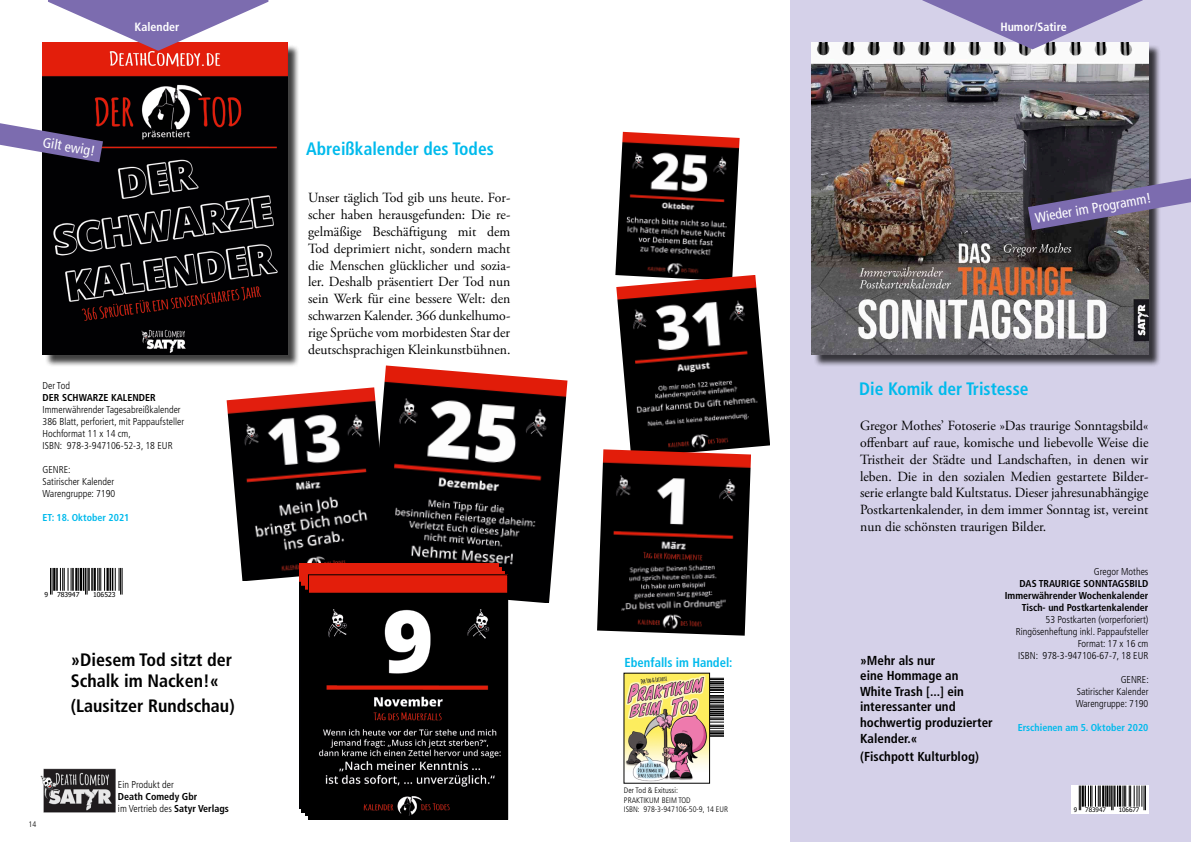
<style>
.page{position:relative;width:1191px;height:842px;background:#fff}
.page>*{position:absolute;margin:0;border:0;box-sizing:border-box;transform-origin:0 0}
.t1{font:700 condensed 18px/21.6px "Frutiger";color:#000}
.t2{font:700 condensed 18px "Frutiger";color:#00baec}
.t3{font:14px/16.8px "Adobe Garamond Pro";color:#000;text-align:justify}
.t4{font:condensed 14px "Frutiger";color:#fff}
.t5{font:700 condensed 13px/15.6px "Frutiger";color:#000}
.t6{font:700 condensed 13px "Frutiger";color:#00baec}
.t7{font:700 condensed 12px "Frutiger";color:#fff}
.t8{font:300 condensed 10px/12px "Frutiger";color:#000}
.t9{font:700 condensed 10px/12px "Frutiger";color:#000;text-align:right}
.t10{font:700 condensed 10px "Frutiger";color:#00baec}
.t11{font:300 condensed 8px/9.6px "Frutiger";color:#000}
.t12{font:6.9px "Tahoma";color:#000}
.t13{font:6.3px "Tahoma";color:#000}
.s1{font-weight:300}
</style>
<div class="page">
<div style="left:790px;top:0;width:401px;height:842px;background:#d5d1e9"></div>
<img style="left:227px;top:388px;width:140px;height:193px">
<div style="left:813px;top:44px;width:347px;height:323px;background:#000;opacity:.75"></div>
<img style="left:811px;top:43px;width:337px;height:311px">
<div style="left:1071px;top:785px;width:77px;height:29px;background:#fff"></div>
<svg style="left:1078px;top:785px;width:67px;height:26px"></svg>
<svg style="left:1079px;top:785px;width:2px;height:25px"></svg>
<hr style="left:1081px;top:785px;width:2px;height:22px;background:#000">
<hr style="left:1084px;top:785px;width:2px;height:22px;background:#000">
<svg style="left:1088px;top:785px;width:58px;height:25px"></svg>
<svg style="left:1028px;top:178px;width:163px;height:52px;background:#696082"></svg>
<img style="left:40px;top:768px;width:76px;height:45px">
<svg style="left:50px;top:568px;width:3px;height:27px"></svg>
<hr style="left:53px;top:568px;width:2px;height:23px;background:#000">
<hr style="left:56px;top:568px;width:2px;height:23px;background:#000">
<svg style="left:60px;top:568px;width:12px;height:23px"></svg>
<hr style="left:72px;top:568px;width:2px;height:23px;background:#000">
<hr style="left:75px;top:568px;width:3px;height:23px;background:#000">
<svg style="left:78px;top:568px;width:10px;height:27px"></svg>
<hr style="left:88px;top:568px;width:2px;height:23px;background:#000">
<hr style="left:91px;top:568px;width:2px;height:23px;background:#000">
<hr style="left:94px;top:568px;width:2px;height:23px;background:#000">
<svg style="left:97px;top:568px;width:26px;height:27px"></svg>
<div style="left:44px;top:44px;width:256px;height:323px;background:#000;opacity:.75"></div>
<img style="left:43px;top:43px;width:245px;height:311px">
<svg style="left:922px;top:0;width:220px;height:49px"></svg>
<svg style="left:0;top:123px;width:103px;height:39px"></svg>
<img style="left:367px;top:365px;width:200px;height:238px">
<img style="left:299px;top:564px;width:199px;height:244px">
<img style="left:302px;top:568px;width:199px;height:244px">
<img style="left:305px;top:571px;width:199px;height:245px">
<img style="left:310px;top:577px;width:196px;height:240px">
<div style="left:308px;top:575px;width:200px;height:244px;border:1px solid #000"></div>
<svg style="left:48px;top:0;width:220px;height:51px"></svg>
<img style="left:615px;top:132px;width:124px;height:143px">
<img style="left:616px;top:275px;width:154px;height:174px">
<img style="left:597px;top:449px;width:154px;height:187px">
<svg style="left:709px;top:678px;width:14px;height:59px"></svg>
<img style="left:626px;top:675px;width:81px;height:106px">
<p class="t7" style="left:134px;top:20px;width:46px">Kalender</p>
<p class="t4" style="left:44px;top:134px;width:54px;rotate:10deg">Gilt ewig!</p>
<p class="t8" style="left:43px;top:380px;width:29px">Der Tod</p>
<p class="t9" style="left:43px;top:392px;width:115px">DER SCHWARZE KALENDER</p>
<p class="t8" style="left:43px;top:404px;width:143px">Immerwährender Tagesabreißkalender 386 Blatt, perforiert, mit Pappaufsteller Hochformat 11 x 14 cm,<br>ISBN: 978-3-947106-52-3, 18 EUR</p>
<p class="t8" style="left:43px;top:464px;width:74px">GENRE:<br>Satirischer Kalender<br>Warengruppe: 7190</p>
<p class="t10" style="left:43px;top:512px;width:88px">ET: 18. Oktober 2021</p>
<p class="t12" style="left:44px;top:589px;width:5px">9</p>
<p class="t12" style="left:57px;top:589px;width:24px">783947</p>
<p class="t12" style="left:93px;top:589px;width:24px">106523</p>
<p class="t1" style="left:71px;top:648px;width:163px">»Diesem Tod sitzt der<br>Schalk im Nacken!«</p>
<p class="t1" style="left:71px;top:694px;width:165px">(Lausitzer Rundschau)</p>
<p class="t11" style="left:29px;top:820px;width:9px">14</p>
<p class="t8" style="left:118px;top:778px;width:57px">Ein Produkt der</p>
<p class="t9" style="left:118px;top:790px;width:112px;text-align:left">Death Comedy Gbr<br><span class="s1">im Vertrieb des</span> Satyr Verlags</p>
<p class="t2" style="left:306px;top:138px;width:189px">Abreißkalender des Todes</p>
<p class="t3" style="left:308px;top:190px;width:204px">Unser täglich Tod gib uns heute. For&shy;scher haben herausgefunden: Die re&shy;gelmäßige Beschäftigung mit dem Tod deprimiert nicht, sondern macht die Menschen glücklicher und sozia&shy;ler. Deshalb präsentiert Der Tod nun sein Werk für eine bessere Welt: den schwarzen Kalender. 366 dunkelhumo&shy;rige Sprüche vom morbidesten Star der deutschsprachigen Kleinkunstbühnen.</p>
<p class="t6" style="left:624px;top:654px;width:109px">Ebenfalls im Handel:</p>
<p class="t11" style="left:624px;top:786px;width:106px">Der Tod &amp; Exitussi:<br>PRAKTIKUM BEIM TOD<br>ISBN: 978-3-947106-50-9, 14 EUR</p>
<p class="t7" style="left:1000px;top:19px;width:68px">Humor/Satire</p>
<p class="t4" style="left:1033px;top:210px;width:119px;rotate:-10deg">Wieder im Programm!</p>
<p class="t2" style="left:859px;top:378px;width:171px">Die Komik der Tristesse</p>
<p class="t3" style="left:860px;top:418px;width:290px">Gregor Mothes’ Fotoserie »Das traurige Sonntagsbild« of-fenbart auf raue, komische und liebevolle Weise die Tristheit der Städte und Landschaften, in denen wir leben. Die in den sozialen Medien gestartete Bilder&shy;serie erlangte bald Kultstatus. Dieser jahresunabhängige Postkartenkalender, in dem immer Sonntag ist, vereint nun die schönsten traurigen Bilder.</p>
<p class="t5" style="left:860px;top:652px;width:134px">»Mehr als nur<br>eine Hommage an<br>White Trash [...] ein interessanter und hochwertig produzierter<br>Kalender.«</p>
<p class="t5" style="left:860px;top:749px;width:120px">(Fischpott Kulturblog)</p>
<p class="t8" style="left:1093px;top:566px;width:56px">Gregor Mothes</p>
<p class="t9" style="left:1004px;top:578px;width:145px">DAS TRAURIGE SONNTAGSBILD<br>Immerwährender Wochenkalender<br>Tisch- und Postkartenkalender</p>
<p class="t8" style="left:1015px;top:614px;width:134px;text-align:right">53 Postkarten (vorperforiert)<br>Ringösenheftung inkl. Pappaufsteller<br>Format: 17 x 16 cm<br>ISBN: 978-3-947106-67-7, 18 EUR</p>
<p class="t8" style="left:1075px;top:674px;width:75px;text-align:justify;text-indent:45px">GENRE:<br>Satirischer Kalender Warengruppe: 7190</p>
<p class="t10" style="left:1017px;top:722px;width:132px">Erschienen am 5. Oktober 2020</p>
<p class="t13" style="left:1073px;top:806px;width:5px">9</p>
<p class="t13" style="left:1085px;top:806px;width:22px">783947</p>
<p class="t13" style="left:1118px;top:806px;width:22px">106677</p>
</div>
